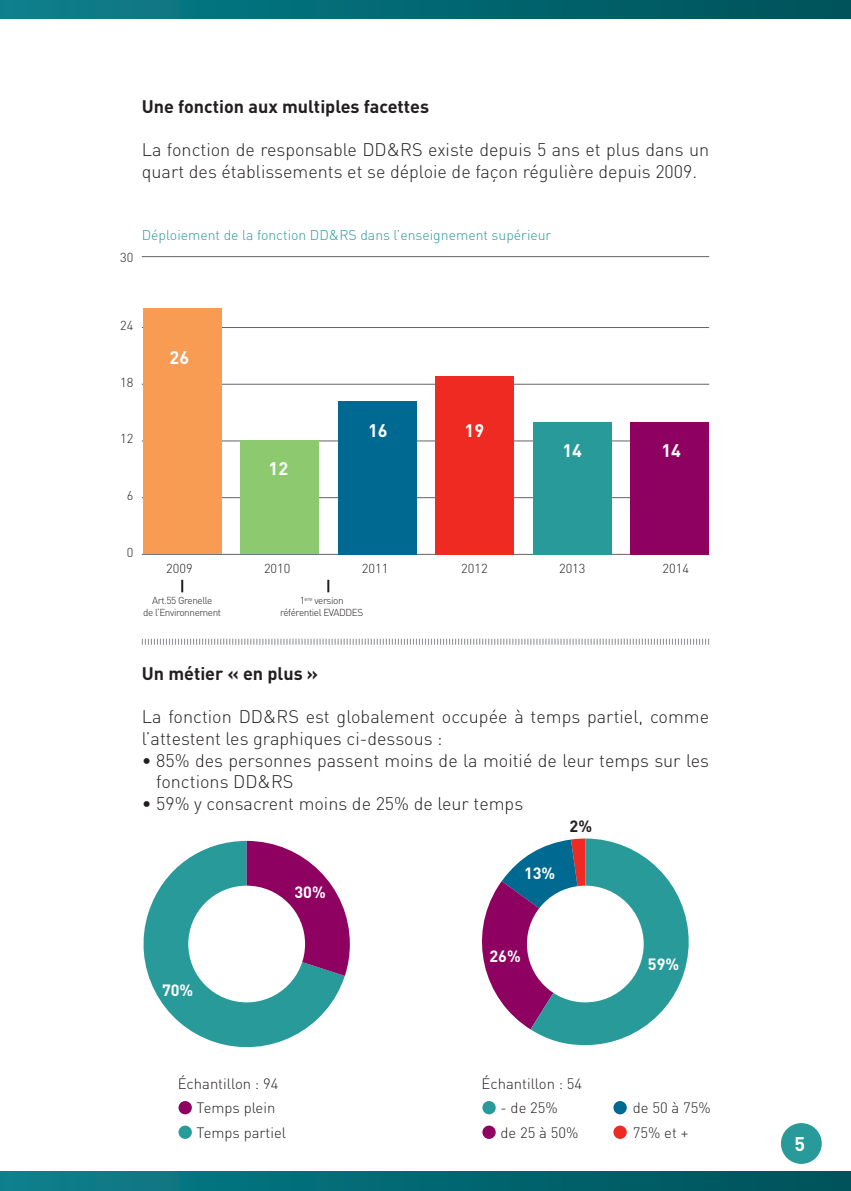
<style>
.page{position:relative;width:851px;height:1191px;background:#fff}
.page>*{position:absolute;margin:0;border:0;box-sizing:border-box;transform-origin:0 0}
.t1{font:700 19.6px "DIN Pro";color:#fff}
.t2{font:300 18px/21.6px "DIN Pro";color:#231f20}
.t3{font:700 18px "DIN Pro";color:#231f20}
.t4{font:700 18px "DIN Pro";color:#fff}
.t5{font:700 16.2px "DIN Pro";color:#fff}
.t6{font:700 16.2px "DIN Pro";color:#231f20}
.t7{font:300 14.8px/24.4px "DIN Pro";color:#231f20}
.t8{font:300 14px "DIN Pro";color:#289a9a}
.t9{font:300 12.8px "DIN Pro";color:#231f20}
.t10{font:300 10px/12px "DIN Pro";letter-spacing:-.04em;color:#231f20;text-align:center}
</style>
<div class="page">
<div style="left:0;top:0;width:850px;height:18px;background:linear-gradient(to right,#0c7f8d,#005159)"></div>
<div style="left:0;top:1171px;width:850px;height:20px;background:linear-gradient(to right,#0c7f8d,#005159)"></div>
<hr style="left:142px;top:256px;width:567px;height:1px;background:#636366">
<hr style="left:142px;top:327px;width:567px;height:1px;background:#636366">
<hr style="left:142px;top:384px;width:567px;height:1px;background:#636366">
<hr style="left:142px;top:440px;width:567px;height:1px;background:#636366">
<hr style="left:142px;top:497px;width:567px;height:1px;background:#636366">
<hr style="left:142px;top:554px;width:567px;height:1px;background:#636366">
<svg style="left:181px;top:580px;width:2px;height:12px"></svg>
<svg style="left:327px;top:580px;width:2px;height:12px"></svg>
<div style="left:143px;top:308px;width:78px;height:246px;background:#f89c53"></div>
<div style="left:240px;top:441px;width:79px;height:113px;background:#8cc96f"></div>
<div style="left:338px;top:401px;width:78px;height:153px;background:#006991"></div>
<div style="left:435px;top:376px;width:79px;height:178px;background:#ee2a23"></div>
<div style="left:532px;top:422px;width:79px;height:132px;background:#289a9a"></div>
<div style="left:630px;top:422px;width:79px;height:132px;background:#8e0160"></div>
<div style="left:482px;top:1101px;width:13px;height:13px;background:#289a9a;border-radius:50%"></div>
<div style="left:482px;top:1125px;width:13px;height:13px;background:#8e0160;border-radius:50%"></div>
<div style="left:613px;top:1101px;width:13px;height:13px;background:#006991;border-radius:50%"></div>
<div style="left:613px;top:1125px;width:13px;height:13px;background:#ee2a23;border-radius:50%"></div>
<svg style="left:482px;top:838px;width:206px;height:207px"></svg>
<div style="left:527px;top:885px;width:116px;height:117px;background:#fff;border-radius:50%"></div>
<div style="left:178px;top:1101px;width:14px;height:13px;background:#8e0160;border-radius:50%"></div>
<div style="left:178px;top:1125px;width:14px;height:13px;background:#289a9a;border-radius:50%"></div>
<svg style="left:143px;top:841px;width:202px;height:207px;fill:#289a9a"></svg>
<svg style="left:247px;top:841px;width:103px;height:135px"></svg>
<div style="left:188px;top:885px;width:117px;height:117px;background:#fff;border-radius:50%"></div>
<svg style="left:142px;top:639px;width:567px;height:6px"></svg>
<div style="left:780px;top:1123px;width:41px;height:40px;background:#289a9a;border-radius:50%"></div>
<p class="t3" style="left:142px;top:94px;width:289px">Une fonction aux multiples facettes</p>
<p class="t2" style="left:142px;top:138px;width:568px">La fonction de responsable DD&amp;RS existe depuis 5 ans et plus dans un quart des établissements et se déploie de façon régulière depuis 2009.</p>
<p class="t9" style="left:120px;top:248px;width:15px">30</p>
<p class="t8" style="left:142px;top:225px;width:411px">Déploiement de la fonction DD&amp;RS dans l’enseignement supérieur</p>
<p class="t9" style="left:120px;top:316px;width:15px">24</p>
<p class="t9" style="left:120px;top:373px;width:15px">18</p>
<p class="t9" style="left:120px;top:430px;width:15px">12</p>
<p class="t9" style="left:127px;top:486px;width:8px">6</p>
<p class="t4" style="left:170px;top:345px;width:21px">26</p>
<p class="t4" style="left:268px;top:456px;width:21px">12</p>
<p class="t4" style="left:368px;top:418px;width:21px">16</p>
<p class="t4" style="left:464px;top:418px;width:21px">19</p>
<p class="t4" style="left:562px;top:438px;width:21px">14</p>
<p class="t4" style="left:661px;top:438px;width:21px">14</p>
<p class="t9" style="left:127px;top:543px;width:8px">0</p>
<p class="t9" style="left:166px;top:560px;width:28px">2009</p>
<p class="t9" style="left:264px;top:560px;width:28px">2010</p>
<p class="t9" style="left:362px;top:560px;width:28px">2011</p>
<p class="t9" style="left:461px;top:560px;width:28px">2012</p>
<p class="t9" style="left:559px;top:560px;width:28px">2013</p>
<p class="t9" style="left:662px;top:560px;width:28px">2014</p>
<p class="t10" style="left:143px;top:594px;width:79px">Art.55 Grenelle<br>de l’Environnement</p>
<p class="t10" style="left:280px;top:594px;width:85px">1<sup>ere</sup> version référentiel EVADDES</p>
<p class="t3" style="left:142px;top:661px;width:178px">Un métier « en plus »</p>
<p class="t2" style="left:142px;top:705px;width:568px">La fonction DD&amp;RS est globalement occupée à temps partiel, comme l’attestent les graphiques ci-dessous :</p>
<p class="t2" style="left:156px;top:748px;width:554px;text-indent:-14px">• 85% des personnes passent moins de la moitié de leur temps sur les fonctions DD&amp;RS</p>
<p class="t2" style="left:142px;top:791px;width:383px">• 59% y consacrent moins de 25% de leur temps</p>
<p class="t5" style="left:294px;top:881px;width:33px">30%</p>
<p class="t5" style="left:524px;top:862px;width:33px">13%</p>
<p class="t6" style="left:569px;top:815px;width:24px">2%</p>
<p class="t5" style="left:162px;top:978px;width:33px">70%</p>
<p class="t5" style="left:489px;top:945px;width:33px">26%</p>
<p class="t5" style="left:647px;top:953px;width:33px">59%</p>
<p class="t7" style="left:197px;top:1070px;width:91px;text-indent:-19px">Échantillon : 94<br>Temps plein<br>Temps partiel</p>
<p class="t7" style="left:481px;top:1070px;width:102px">Échantillon : 54</p>
<p class="t7" style="left:500px;top:1095px;width:79px">- de 25%<br>de 25 à 50%</p>
<p class="t7" style="left:632px;top:1095px;width:79px">de 50 à 75%<br>75% et +</p>
<p class="t1" style="left:794px;top:1130px;width:12px">5</p>
</div>
